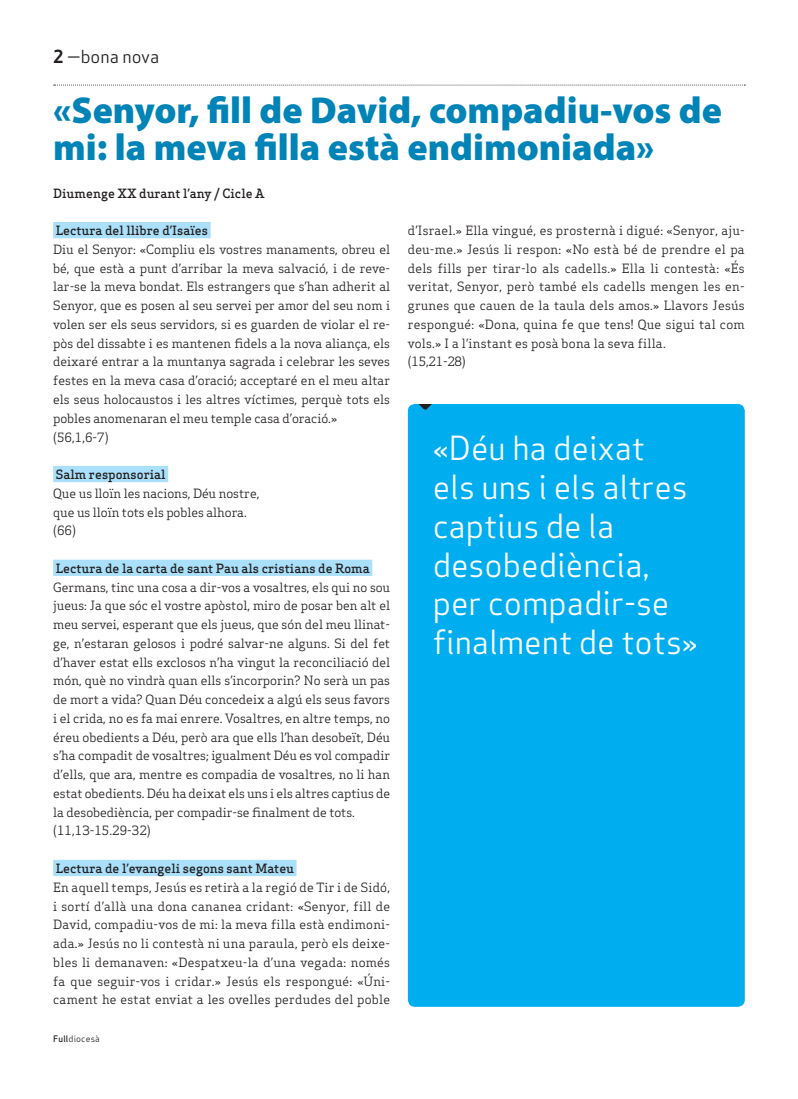
<style>
.page{position:relative;width:798px;height:1099px;background:#fff}
.page>*{position:absolute;margin:0;border:0;box-sizing:border-box;transform-origin:0 0}
.Titulars{font:900 37.5px/37.5px "Myriad Pro";color:#0083b6}
.Pastilla_Destacat{font:32.5px/38.8px "Apex Sans Book T";color:#fff}
.Capçalera{font:17.5px "Apex Sans Book T";color:#231f20}
.Text_General{font:12.5px/18.8px "Apex Serif";color:#231f20;text-align:justify}
.Text_General-2{font:500 12.5px "Apex Serif";color:#231f20}
.Autors{font:500 12.5px "Apex Serif";color:#231f20}
.Data_Peu{font:8.75px "Apex Sans Book T";letter-spacing:.02em;color:#231f20}
.s1{font-family:"Apex Sans Bold T"}
.s2{font-family:"Apex Sans Medium T"}
</style>
<div class="page">
<svg style="left:54px;top:85px;width:691px;height:1px"></svg>
<div style="left:53px;top:222px;width:157px;height:16px;background:#aae0f9"></div>
<div style="left:53px;top:466px;width:115px;height:16px;background:#aae0f9"></div>
<div style="left:53px;top:559px;width:319px;height:17px;background:#aae0f9"></div>
<div style="left:53px;top:859px;width:243px;height:17px;background:#aae0f9"></div>
<div style="left:407px;top:404px;width:337px;height:602px;background:#00aeef;border-radius:7px"></div>
<svg style="left:418px;top:404px;width:13px;height:6px"></svg>
<p class="Capçalera" style="left:53px;top:46px;width:107px"><span class="s1">2</span> —bona nova</p>
<p class="Titulars" style="left:53px;top:90px;width:670px">«Senyor, fill de David, compadiu-vos de mi: la meva filla està endimoniada»</p>
<p class="Autors" style="left:53px;top:185px;width:213px">Diumenge XX durant l’any / Cicle A</p>
<p class="Text_General-2" style="left:56px;top:223px;width:154px">Lectura del llibre d’Isaïes</p>
<p class="Text_General" style="left:53px;top:240px;width:338px">Diu el Senyor: «Compliu els vostres manaments, obreu el bé, que està a punt d’arribar la meva salvació, i de reve&shy;lar-se la meva bondat. Els estrangers que s’han adherit al Senyor, que es posen al seu servei per amor del seu nom i volen ser els seus servidors, si es guarden de violar el re&shy;pòs del dissabte i es mantenen fidels a la nova aliança, els deixaré entrar a la muntanya sagrada i celebrar les seves festes en la meva casa d’oració; acceptaré en el meu altar els seus holocaustos i les altres víctimes, perquè tots els pobles anomenaran el meu temple casa d’oració.»</p>
<p class="Text_General" style="left:53px;top:427px;width:57px">(56,1,6-7)</p>
<p class="Text_General-2" style="left:56px;top:466px;width:111px">Salm responsorial</p>
<p class="Text_General" style="left:53px;top:483px;width:208px">Que us lloïn les nacions, Déu nostre,</p>
<p class="Text_General" style="left:53px;top:502px;width:195px">que us lloïn tots els pobles alhora. (66)</p>
<p class="Text_General-2" style="left:56px;top:560px;width:315px">Lectura de la carta de sant Pau als cristians de Roma</p>
<p class="Text_General" style="left:53px;top:577px;width:338px">Germans, tinc una cosa a dir-vos a vosaltres, els qui no sou jueus: Ja que sóc el vostre apòstol, miro de posar ben alt el meu servei, esperant que els jueus, que són del meu llinat&shy;ge, n’estaran gelosos i podré salvar-ne alguns. Si del fet d’haver estat ells exclosos n’ha vingut la reconciliació del món, què no vindrà quan ells s’incorporin? No serà un pas de mort a vida? Quan Déu concedeix a algú els seus favors i el crida, no es fa mai enrere. Vosaltres, en altre temps, no éreu obedients a Déu, però ara que ells l’han desobeït, Déu s’ha compadit de vosaltres; igualment Déu es vol compadir d’ells, que ara, mentre es compadia de vosaltres, no li han estat obedients. Déu ha deixat els uns i els altres captius de la desobediència, per compadir-se finalment de tots.</p>
<p class="Text_General" style="left:53px;top:821px;width:99px">(11,13-15.29-32)</p>
<p class="Text_General-2" style="left:56px;top:860px;width:240px">Lectura de l’evangeli segons sant Mateu</p>
<p class="Text_General" style="left:53px;top:877px;width:338px">En aquell temps, Jesús es retirà a la regió de Tir i de Sidó, i sortí d’allà una dona cananea cridant: «Senyor, fill de David, compadiu-vos de mi: la meva filla està endimoni&shy;ada.» Jesús no li contestà ni una paraula, però els deixe&shy;bles li demanaven: «Despatxeu-la d’una vegada: només fa que seguir-vos i cridar.» Jesús els respongué: «Úni&shy;cament he estat enviat a les ovelles perdudes del poble</p>
<p class="Data_Peu" style="left:53px;top:1032px;width:48px"><span class="s2">Full</span>diocesà</p>
<p class="Text_General" style="left:407px;top:221px;width:338px">d’Israel.» Ella vingué, es prosternà i digué: «Senyor, aju&shy;deu-me.» Jesús li respon: «No està bé de prendre el pa dels fills per tirar-lo als cadells.» Ella li contestà: «És veritat, Senyor, però també els cadells mengen les en&shy;grunes que cauen de la taula dels amos.» Llavors Jesús respongué: «Dona, quina fe que tens! Que sigui tal com vols.» I a l’instant es posà bona la seva filla.</p>
<p class="Text_General" style="left:407px;top:352px;width:59px">(15,21-28)</p>
<p class="Pastilla_Destacat" style="left:432px;top:428px;width:267px">«Déu ha deixat<br>els uns i els altres captius de la desobediència, per compadir-se finalment de tots»</p>
</div>
